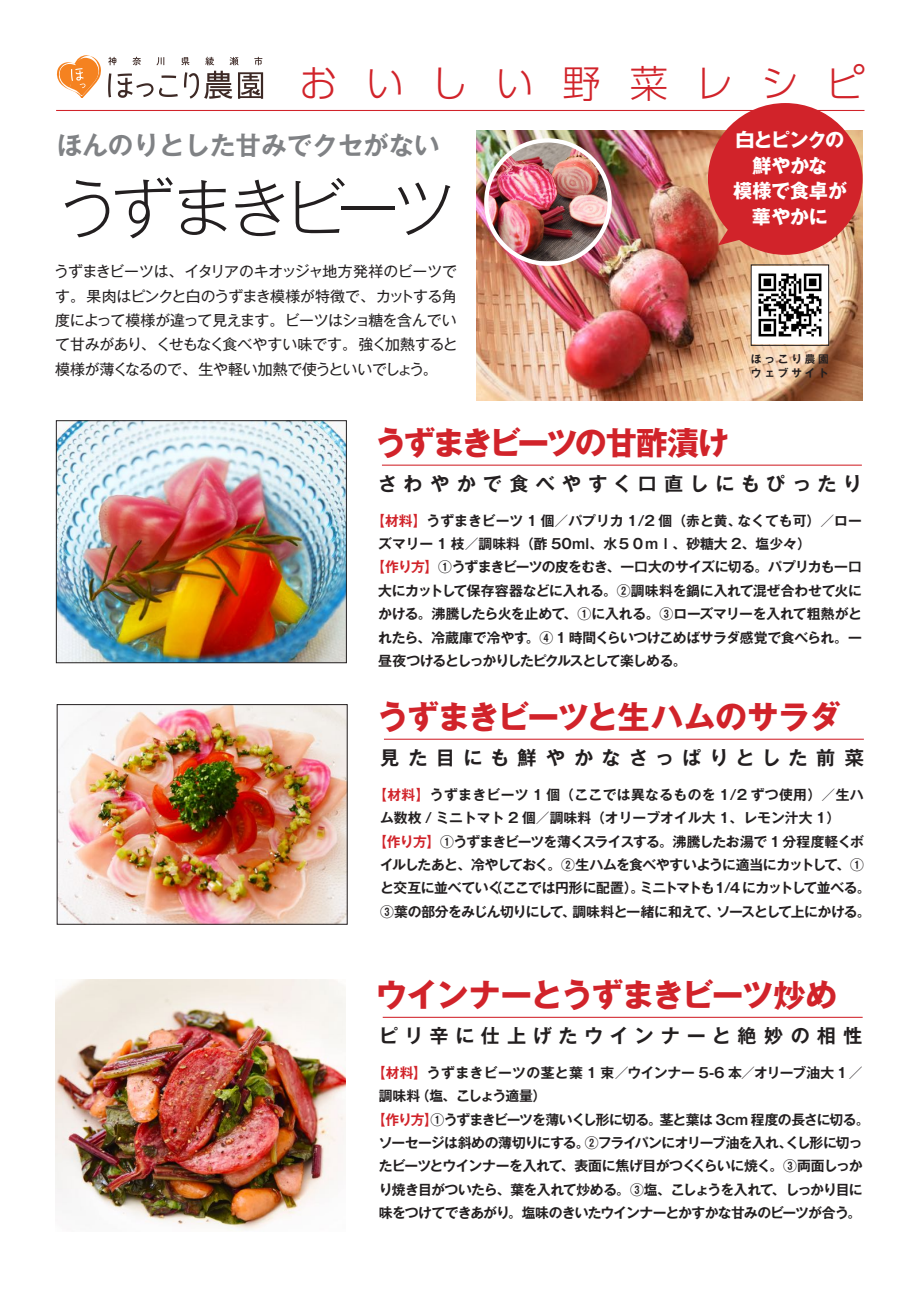
<style>
.page{position:relative;width:919px;height:1289px;background:#fff}
.page>*{position:absolute;margin:0;border:0;box-sizing:border-box;transform-origin:0 0}
.t1{font:300 63.75px "Gothic MB101 Pro";letter-spacing:-.12em;color:#231f20}
.t2{font:300 38.25px "UD Shin Go Pr 6 N";letter-spacing:.715em;color:#d1232a}
.t3{font:700 31.95px "Gothic MB101 Pro";letter-spacing:-.05em;color:#d1232a}
.t4{font:700 31.95px "Gothic MB101 Pro";letter-spacing:-.095em;color:#d1232a}
.t5{font:700 25.5px "Gothic MB101 Pro De";color:#808285}
.t6{font:700 19.2px/25.5px "Gothic MB101 Pro";letter-spacing:-.02em;color:#fff;text-align:center}
.t7{font:700 19.2px "Gothic MB101 Pro De";letter-spacing:.35em;color:#231f20}
.t8{font:700 19.2px "Gothic MB101 Pro De";letter-spacing:.37em;color:#231f20}
.t9{font:700 19.2px "Gothic MB101 Pro De";letter-spacing:.435em;color:#231f20}
.t10{font:14.85px/24.5px "Gothic MB101 Pro";letter-spacing:-.02em;color:#231f20;text-align:justify}
.t11{font:700 13.8px "Gothic MB101 Pro De";letter-spacing:-.03em;color:#231f20}
.t12{font:700 13.8px "Gothic MB101 Pro De";color:#231f20}
.t13{font:700 13.8px "Gothic MB101 Pro De";letter-spacing:-.06em;color:#231f20}
.t14{font:700 13.8px "Gothic MB101 Pro De";letter-spacing:-.055em;color:#231f20}
.t15{font:700 13.8px "Gothic MB101 Pro De";letter-spacing:-.05em;color:#231f20}
.t16{font:700 13.8px "Gothic MB101 Pro De";letter-spacing:-.07em;color:#231f20}
.t17{font:700 13.8px "Gothic MB101 Pro De";letter-spacing:.02em;color:#231f20}
.t18{font:700 13.8px "Gothic MB101 Pro De";letter-spacing:.025em;color:#231f20}
.t19{font:700 13.8px "Gothic MB101 Pro De";letter-spacing:-.08em;color:#231f20}
.t20{font:700 10.65px/13.8px "Gothic MB101 Pro De";letter-spacing:.265em;color:#231f20}
.s1{color:#d1232a}
</style>
<div class="page">
<img style="left:476px;top:131px;width:386px;height:269px">
<img style="left:753px;top:267px;width:73px;height:76px">
<hr style="left:382px;top:1016px;width:480px;height:1px;background:#d1232a">
<div style="left:707px;top:103px;width:155px;height:152px;background:#d1232a;border-radius:50%"></div>
<svg style="left:717px;top:224px;width:28px;height:21px"></svg>
<hr style="left:56px;top:110px;width:808px;height:1px;background:#d1232a">
<svg style="left:56px;top:55px;width:45px;height:43px"></svg>
<svg style="left:108px;top:73px;width:45px;height:25px"></svg>
<svg style="left:159px;top:75px;width:19px;height:22px"></svg>
<svg style="left:184px;top:71px;width:48px;height:28px"></svg>
<svg style="left:238px;top:72px;width:25px;height:27px"></svg>
<svg style="left:108px;top:57px;width:8px;height:8px"></svg>
<svg style="left:132px;top:57px;width:9px;height:8px"></svg>
<svg style="left:156px;top:57px;width:8px;height:8px"></svg>
<svg style="left:181px;top:57px;width:8px;height:8px"></svg>
<svg style="left:205px;top:57px;width:9px;height:8px"></svg>
<svg style="left:230px;top:57px;width:8px;height:8px"></svg>
<svg style="left:254px;top:57px;width:8px;height:8px"></svg>
<hr style="left:384px;top:738px;width:479px;height:1px;background:#d1232a">
<img style="left:59px;top:706px;width:286px;height:216px">
<hr style="left:382px;top:464px;width:479px;height:1px;background:#d1232a">
<img style="left:58px;top:422px;width:286px;height:239px">
<div style="left:56px;top:420px;width:290px;height:243px;border:1px solid #231f20"></div>
<img style="left:55px;top:979px;width:290px;height:251px">
<img style="left:486px;top:140px;width:123px;height:121px">
<div style="left:484px;top:138px;width:127px;height:128px;border:4px solid #fff;border-radius:50%"></div>
<h2 class="t2" style="left:299px;top:52px;width:566px">おいしい野菜レシピ</h2>
<h3 class="t5" style="left:57px;top:124px;width:384px">ほんのりとした甘みでクセがない</h3>
<h1 class="t1" style="left:57px;top:155px;width:400px">うずまきビーツ</h1>
<p class="t10" style="left:54px;top:257px;width:405px">うずまきビーツは、イタリアのキオッジャ地方発祥のビーツです。果肉はピンクと白のうずまき模様が特徴で、カットする角度によって模様が違って見えます。ビーツはショ糖を含んでいて甘みがあり、くせもなく食べやすい味です。強く加熱すると模様が薄くなるので、生や軽い加熱で使うといいでしょう。</p>
<h3 class="t6" style="left:733px;top:125px;width:115px">白とピンクの鮮やかな<br>模様で食卓が華やかに</h3>
<p class="t20" style="left:751px;top:350px;width:79px">ほっこり農園ウェブサイト</p>
<h3 class="t4" style="left:375px;top:416px;width:356px">うずまきビーツの甘酢漬け</h3>
<h3 class="t8" style="left:378px;top:467px;width:485px">さわやかで食べやすく口直しにもぴったり</h3>
<p class="t12" style="left:371px;top:509px;width:492px"><span class="s1">【材料】</span>うずまきビーツ 1 個／パプリカ 1/2 個（赤と黄、なくても可）／ロー</p>
<p class="t12" style="left:378px;top:532px;width:434px">ズマリー 1 枝／調味料（酢 50ml、水５０ｍｌ、砂糖大 2、塩少々）</p>
<p class="t15" style="left:371px;top:555px;width:492px"><span class="s1">【作り方】</span>①うずまきビーツの皮をむき、一口大のサイズに切る。パプリカも一口</p>
<p class="t11" style="left:378px;top:579px;width:485px">大にカットして保存容器などに入れる。②調味料を鍋に入れて混ぜ合わせて火に</p>
<p class="t11" style="left:378px;top:602px;width:485px">かける。沸騰したら火を止めて、①に入れる。③ローズマリーを入れて粗熱がと</p>
<p class="t11" style="left:378px;top:626px;width:485px">れたら、冷蔵庫で冷やす。④ 1 時間くらいつけこめばサラダ感覚で食べられ。一</p>
<p class="t19" style="left:378px;top:649px;width:310px">昼夜つけるとしっかりしたピクルスとして楽しめる。</p>
<h3 class="t3" style="left:377px;top:690px;width:465px">うずまきビーツと生ハムのサラダ</h3>
<h3 class="t9" style="left:380px;top:741px;width:485px">見た目にも鮮やかなさっぱりとした前菜</h3>
<p class="t18" style="left:373px;top:783px;width:492px"><span class="s1">【材料】</span>うずまきビーツ 1 個（ここでは異なるものを 1/2 ずつ使用）／生ハ</p>
<p class="t12" style="left:380px;top:806px;width:461px">ム数枚 / ミニトマト 2 個／調味料（オリーブオイル大 1、レモン汁大 1）</p>
<p class="t13" style="left:373px;top:829px;width:492px"><span class="s1">【作り方】</span>①うずまきビーツを薄くスライスする。沸騰したお湯で 1 分程度軽くボ</p>
<p class="t11" style="left:380px;top:853px;width:485px">イルしたあと、冷やしておく。②生ハムを食べやすいように適当にカットして、①</p>
<p class="t11" style="left:380px;top:876px;width:492px">と交互に並べていく（ここでは円形に配置）。ミニトマトも1/4 にカットして並べる。</p>
<p class="t15" style="left:380px;top:900px;width:492px">③葉の部分をみじん切りにして、調味料と一緒に和えて、ソースとして上にかける。</p>
<h3 class="t3" style="left:375px;top:968px;width:463px">ウインナーとうずまきビーツ炒め</h3>
<h3 class="t7" style="left:379px;top:1019px;width:485px">ピリ辛に仕上げたウインナーと絶妙の相性</h3>
<p class="t17" style="left:372px;top:1061px;width:492px"><span class="s1">【材料】</span>うずまきビーツの茎と葉 1 束／ウインナー 5-6 本／オリーブ油大 1／</p>
<p class="t13" style="left:379px;top:1084px;width:169px">調味料（塩、こしょう適量）</p>
<p class="t16" style="left:372px;top:1107px;width:499px"><span class="s1">【作り方】</span>①うずまきビーツを薄いくし形に切る。茎と葉は 3cm 程度の長さに切る。</p>
<p class="t14" style="left:379px;top:1131px;width:485px">ソーセージは斜めの薄切りにする。②フライパンにオリーブ油を入れ、くし形に切っ</p>
<p class="t11" style="left:379px;top:1154px;width:485px">たビーツとウインナーを入れて、表面に焦げ目がつくくらいに焼く。③両面しっか</p>
<p class="t14" style="left:379px;top:1178px;width:485px">り焼き目がついたら、葉を入れて炒める。③塩、こしょうを入れて、しっかり目に</p>
<p class="t13" style="left:379px;top:1201px;width:484px">味をつけてできあがり。塩味のきいたウインナーとかすかな甘みのビーツが合う。</p>
</div>
